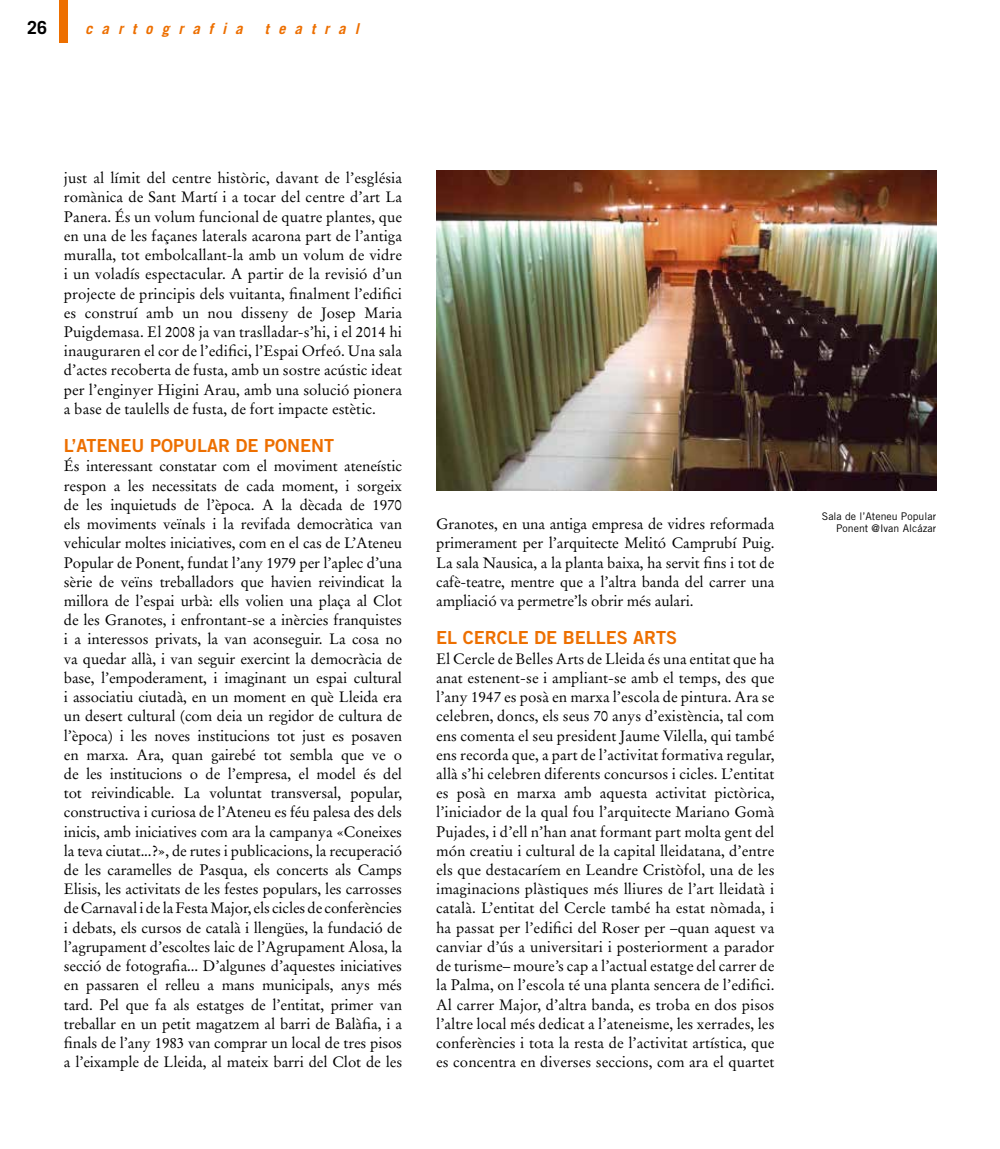
<style>
.page{position:relative;width:1000px;height:1149px;background:#fff}
.page>*{position:absolute;margin:0;border:0;box-sizing:border-box;transform-origin:0 0}
.t1{font:18px "Trade Gothic LT Std Bd 2";color:#ed6f00}
.t2{font:700 18px "Trade Gothic LT Std";color:#000}
.t3{font:15px/19.2px "Stempel Garamond LT Std";letter-spacing:-.005em;color:#000;text-align:justify}
.t4{font:italic 700 15px "Trade Gothic LT Std";letter-spacing:.6em;color:#ed6f00}
.t5{font:10.5px/12.8px "Trade Gothic LT Std";letter-spacing:.005em;color:#000;text-align:right}
</style>
<div class="page">
<div style="left:60px;top:0;width:8px;height:43px;background:#ed6f00"></div>
<img style="left:436px;top:170px;width:499px;height:320px">
<p class="t2" style="left:27px;top:16px;width:22px">26</p>
<p class="t4" style="left:85px;top:19px;width:159px">cartografia</p>
<p class="t4" style="left:265px;top:19px;width:96px">teatral</p>
<p class="t3" style="left:64px;top:168px;width:340px">just al límit del centre històric, davant de l’església romànica de Sant Martí i a tocar del centre d’art La Panera. És un volum funcional de quatre plantes, que en una de les façanes laterals acarona part de l’antiga muralla, tot embolcallant-la amb un volum de vidre i un voladís espectacular. A partir de la revisió d’un projecte de principis dels vuitanta, finalment l’edifici es construí amb un nou disseny de Josep Maria Puigdemasa. El 2008 ja van traslladar-s’hi, i el 2014 hi inauguraren el cor de l’edifici, l’Espai Orfeó. Una sala d’actes recoberta de fusta, amb un sostre acústic ideat per l’enginyer Higini Arau, amb una solució pionera a base de taulells de fusta, de fort impacte estètic.</p>
<p class="t1" style="left:64px;top:434px;width:110px">L’ATE NEU POPULAR</p>
<p class="t1" style="left:235px;top:434px;width:96px">DE PONENT</p>
<p class="t3" style="left:64px;top:456px;width:340px">És interessant constatar com el moviment ateneístic respon a les necessitats de cada moment, i sorgeix de les inquietuds de l’època. A la dècada de 1970 els moviments veïnals i la revifada democràtica van vehicular moltes iniciatives, com en el cas de L’Ateneu Popular de Ponent, fundat l’any 1979 per l’aplec d’una sèrie de veïns treballadors que havien reivindicat la millora de l’espai urbà: ells volien una plaça al Clot de les Granotes, i enfrontant-se a inèrcies franquistes i a interessos privats, la van aconseguir. La cosa no va quedar allà, i van seguir exercint la democràcia de base, l’empoderament, i imaginant un espai cultural i associatiu ciutadà, en un moment en què Lleida era un desert cultural (com deia un regidor de cultura de l’època) i les noves institucions tot just es posaven en marxa. Ara, quan gairebé tot sembla que ve o de les institucions o de l’empresa, el model és del tot reivindicable. La voluntat transversal, popular, constructiva i curiosa de l’Ateneu es féu palesa des dels inicis, amb iniciatives com ara la campanya «Coneixes la teva ciutat...?», de rutes i publicacions, la recuperació de les caramelles de Pasqua, els concerts als Camps Elisis, les activitats de les festes populars, les carrosses de Carnaval i de la Festa Major, els cicles de conferències i debats, els cursos de català i llengües, la fundació de l’agrupament d’escoltes laic de l’Agrupament Alosa, la secció de fotografia... D’algunes d’aquestes iniciatives en passaren el relleu a mans municipals, anys més tard. Pel que fa als estatges de l’entitat, primer van treballar en un petit magatzem al barri de Balàfia, i a finals de l’any 1983 van comprar un local de tres pisos a l’eixample de Lleida, al mateix barri del Clot de les</p>
<p class="t3" style="left:436px;top:514px;width:340px">Granotes, en una antiga empresa de vidres reformada primerament per l’arquitecte Melitó Camprubí Puig.<br>La sala Nausica, a la planta baixa, ha servit fins i tot de cafè-teatre, mentre que a l’altra banda del carrer una ampliació va permetre’ls obrir més aulari.</p>
<p class="t1" style="left:436px;top:626px;width:50px">EL CERCLE</p>
<p class="t1" style="left:534px;top:626px;width:52px">DE BELLES</p>
<p class="t1" style="left:633px;top:626px;width:23px">ARTS</p>
<p class="t3" style="left:436px;top:648px;width:340px">El Cercle de Belles Arts de Lleida és una entitat que ha anat estenent-se i ampliant-se amb el temps, des que l’any 1947 es posà en marxa l’escola de pintura. Ara se celebren, doncs, els seus 70 anys d’existència, tal com ens comenta el seu president Jaume Vilella, qui també ens recorda que, a part de l’activitat formativa regular, allà s’hi celebren diferents concursos i cicles. L’entitat es posà en marxa amb aquesta activitat pictòrica, l’iniciador de la qual fou l’arquitecte Mariano Gomà Pujades, i d’ell n’han anat formant part molta gent del món creatiu i cultural de la capital lleidatana, d’entre els que destacaríem en Leandre Cristòfol, una de les imaginacions plàstiques més lliures de l’art lleidatà i català. L’entitat del Cercle també ha estat nòmada, i ha passat per l’edifici del Roser per –quan aquest va canviar d’ús a universitari i posteriorment a parador de turisme– moure’s cap a l’actual estatge del carrer de la Palma, on l’escola té una planta sencera de l’edifici.<br>Al carrer Major, d’altra banda, es troba en dos pisos l’altre local més dedicat a l’ateneisme, les xerrades, les conferències i tota la resta de l’activitat artística, que es concentra en diverses seccions, com ara el quartet</p>
<p class="t5" style="left:821px;top:509px;width:116px">Sala de l’Ateneu Popular<br>Ponent @Ivan Alcázar</p>
</div>
